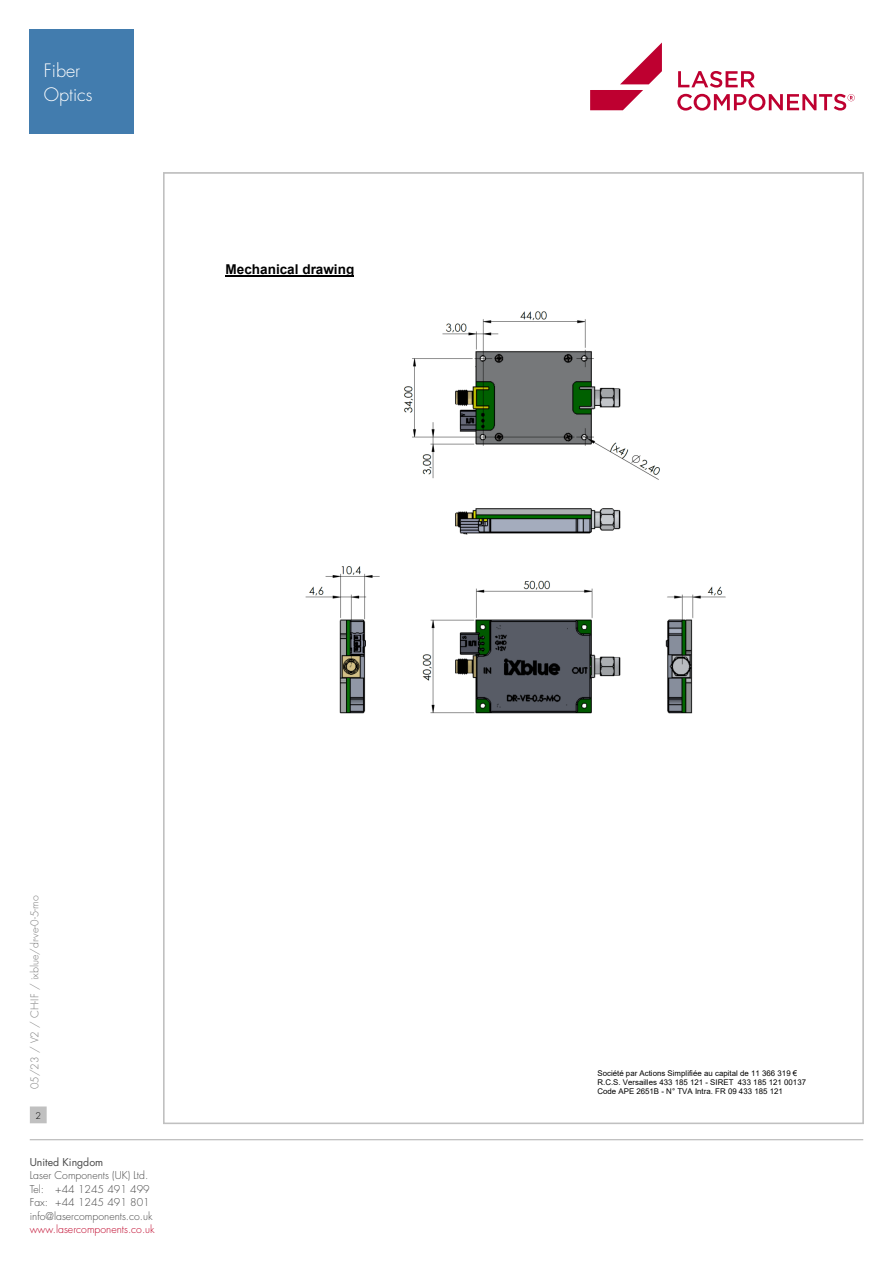
<style>
.page{position:relative;width:893px;height:1263px;background:#fff}
.page>*{position:absolute;margin:0;border:0;box-sizing:border-box;transform-origin:0 0}
.t1{font:300 18px/24px "Futura Std";color:#fff}
.t2{font:700 13.5px "Arial";color:#000}
.t3{font:300 10.5px/13.5px "Futura Std";color:#484848}
.t4{font:300 10.5px "Futura Std";color:#7c7c7c}
.t5{font:300 10.5px "Futura Std";color:#be0027}
.t6{font:10.5px "Futura Std";color:#484848}
.t7{font:300 9px "Futura Std";color:#000}
.t8{font:7.8px/9.1px "Arial";color:#000}
</style>
<div class="page">
<hr style="left:30px;top:1139px;width:833px;height:1px;background:#c0c0c0">
<div style="left:31px;top:1107px;width:15px;height:16px;background:#c0c0c0"></div>
<div style="left:30px;top:1106px;width:17px;height:17px;border:1px solid #c0c0c0"></div>
<svg style="left:677px;top:71px;width:178px;height:40px"></svg>
<svg style="left:590px;top:43px;width:72px;height:67px"></svg>
<hr style="left:225px;top:275px;width:129px;height:2px;background:#000">
<img style="left:305px;top:311px;width:421px;height:403px">
<div style="left:30px;top:30px;width:104px;height:104px;background:#427cae"></div>
<h1 class="t1" style="left:44px;top:59px;width:50px">Fiber<br>Optics</h1>
<h2 class="t2" style="left:225px;top:260px;width:130px">Mechanical drawing</h2>
<h3 class="t4" style="left:28px;top:1089px;width:196px;rotate:-90deg">05/23 / V2 / CH-IF / ixblue/dr-ve-0-5-mo</h3>
<p class="t7" style="left:35px;top:1110px;width:7px">2</p>
<h3 class="t6" style="left:30px;top:1155px;width:75px">United Kingdom</h3>
<h3 class="t3" style="left:30px;top:1169px;width:124px">Laser Components (UK) Ltd.<br>Tel: +44 1245 491 499<br>Fax: +44 1245 491 801 info@lasercomponents.co.uk</h3>
<h3 class="t5" style="left:30px;top:1223px;width:126px">www.lasercomponents.co.uk</h3>
<p class="t8" style="left:597px;top:1068px;width:210px">Société par Actions Simplifiée au capital de 11 366 319 €<br>R.C.S. Versailles 433 185 121 - SIRET 433 185 121 00137<br>Code APE 2651B - N° TVA Intra. FR 09 433 185 121</p>
</div>
